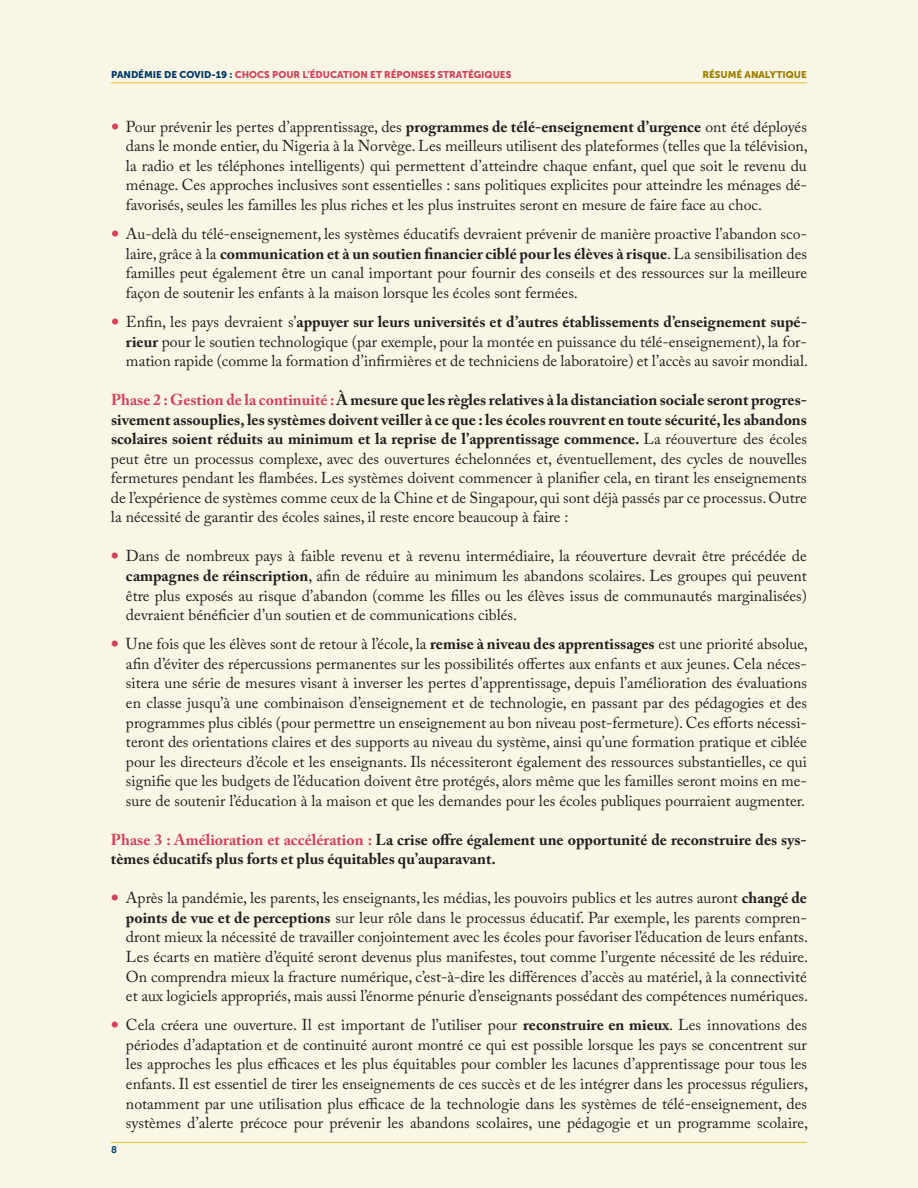
<style>
.page{position:relative;width:918px;height:1188px;background:#faf6e5}
.page>*{position:absolute;margin:0;border:0;box-sizing:border-box;transform-origin:0 0}
.t1{font:15.75px/19.5px "Adobe Caslon Pro";color:#231f20;text-align:justify}
.t2{font:700 15.75px/19.5px "Adobe Caslon Pro";color:#231f20}
.t3{font:9.75px "Museo Sans 900";color:#d24158}
.t4{font:9.75px "Museo Sans 900";color:#9d7e00}
.t5{font:9.75px "Museo Sans 700";color:#003967}
.s1{color:#003967}
.s2{font-family:"Museo Sans 700";color:#d24158}
.s3{font-weight:700}
.s4{font-weight:700;color:#d24158}
.s5{color:#d24158}
</style>
<div class="page">
<hr style="left:111px;top:1142px;width:696px;height:1px;background:#e1c622">
<hr style="left:111px;top:82px;width:696px;height:1px;background:#e1c622">
<p class="t3" style="left:111px;top:69px;width:402px"><span class="s1">PANDÉMIE DE COVID-19 :</span> CHOCS POUR L’ÉDUCATION ET RÉPONSES STRATÉGIQUES</p>
<p class="t4" style="left:702px;top:69px;width:106px">RÉSUMÉ ANALYTIQUE</p>
<p class="t1" style="left:126px;top:116px;width:684px;text-indent:-15px"><span class="s2">∞</span> Pour prévenir les pertes d’apprentissage, des <span class="s3">programmes de télé-enseignement d’urgence</span> ont été déployés dans le monde entier, du Nigeria à la Norvège. Les meilleurs utilisent des plateformes (telles que la télévision, la radio et les téléphones intelligents) qui permettent d’atteindre chaque enfant, quel que soit le revenu du ménage. Ces approches inclusives sont essentielles : sans politiques explicites pour atteindre les ménages dé&shy;favorisés, seules les familles les plus riches et les plus instruites seront en mesure de faire face au choc.</p>
<p class="t1" style="left:126px;top:224px;width:683px;text-indent:-15px"><span class="s2">∞</span> Au-delà du télé-enseignement, les systèmes éducatifs devraient prévenir de manière proactive l’abandon sco&shy;laire, grâce à la <span class="s3">communication et à un soutien financier ciblé pour les élèves à risque</span>. La sensibilisation des familles peut également être un canal important pour fournir des conseils et des ressources sur la meilleure façon de soutenir les enfants à la maison lorsque les écoles sont fermées.</p>
<p class="t1" style="left:126px;top:312px;width:684px;text-indent:-15px"><span class="s2">∞</span> Enfin, les pays devraient s’<span class="s3">appuyer sur leurs universités et d’autres établissements d’enseignement supé&shy;rieur</span> pour le soutien technologique (par exemple, pour la montée en puissance du télé-enseignement), la for&shy;mation rapide (comme la formation d’infirmières et de techniciens de laboratoire) et l’accès au savoir mondial.</p>
<p class="t1" style="left:111px;top:390px;width:698px"><span class="s4">Phase 2 : Gestion de la continuité :</span> <span class="s3">À mesure que les règles relatives à la distanciation sociale seront progres&shy;sivement assouplies, les systèmes doivent veiller à ce que : les écoles rouvrent en toute sécurité, les abandons scolaires soient réduits au minimum et la reprise de l’apprentissage commence.</span> La réouverture des écoles peut être un processus complexe, avec des ouvertures échelonnées et, éventuellement, des cycles de nouvelles fermetures pendant les flambées. Les systèmes doivent commencer à planifier cela, en tirant les enseignements de l’expérience de systèmes comme ceux de la Chine et de Singapour, qui sont déjà passés par ce processus. Outre la nécessité de garantir des écoles saines, il reste encore beaucoup à faire :</p>
<p class="t1" style="left:126px;top:546px;width:683px;text-indent:-15px"><span class="s2">∞</span> Dans de nombreux pays à faible revenu et à revenu intermédiaire, la réouverture devrait être précédée de <span class="s3">campagnes de réinscription</span>, afin de réduire au minimum les abandons scolaires. Les groupes qui peuvent être plus exposés au risque d’abandon (comme les filles ou les élèves issus de communautés marginalisées) devraient bénéficier d’un soutien et de communications ciblés.</p>
<p class="t1" style="left:126px;top:634px;width:684px;text-indent:-15px"><span class="s2">∞</span> Une fois que les élèves sont de retour à l’école, la <span class="s3">remise à niveau des apprentissages</span> est une priorité absolue, afin d’éviter des répercussions permanentes sur les possibilités offertes aux enfants et aux jeunes. Cela néces&shy;sitera une série de mesures visant à inverser les pertes d’apprentissage, depuis l’amélioration des évaluations en classe jusqu’à une combinaison d’enseignement et de technologie, en passant par des pédagogies et des programmes plus ciblés (pour permettre un enseignement au bon niveau post-fermeture). Ces efforts nécessi&shy;teront des orientations claires et des supports au niveau du système, ainsi qu’une formation pratique et ciblée pour les directeurs d’école et les enseignants. Ils nécessiteront également des ressources substantielles, ce qui signifie que les budgets de l’éducation doivent être protégés, alors même que les familles seront moins en me&shy;sure de soutenir l’éducation à la maison et que les demandes pour les écoles publiques pourraient augmenter.</p>
<p class="t2" style="left:111px;top:830px;width:697px"><span class="s5">Phase 3 : Amélioration et accélération :</span> La crise offre également une opportunité de reconstruire des sys&shy;tèmes éducatifs plus forts et plus équitables qu’auparavant.</p>
<p class="t1" style="left:126px;top:888px;width:684px;text-indent:-15px"><span class="s2">∞</span> Après la pandémie, les parents, les enseignants, les médias, les pouvoirs publics et les autres auront <span class="s3">changé de points de vue et de perceptions</span> sur leur rôle dans le processus éducatif. Par exemple, les parents compren&shy;dront mieux la nécessité de travailler conjointement avec les écoles pour favoriser l’éducation de leurs enfants.<br>Les écarts en matière d’équité seront devenus plus manifestes, tout comme l’urgente nécessité de les réduire.<br>On comprendra mieux la fracture numérique, c’est-à-dire les différences d’accès au matériel, à la connectivité et aux logiciels appropriés, mais aussi l’énorme pénurie d’enseignants possédant des compétences numériques.</p>
<p class="t1" style="left:126px;top:1015px;width:684px;text-indent:-15px"><span class="s2">∞</span> Cela créera une ouverture. Il est important de l’utiliser pour <span class="s3">reconstruire en mieux</span>. Les innovations des périodes d’adaptation et de continuité auront montré ce qui est possible lorsque les pays se concentrent sur les approches les plus efficaces et les plus équitables pour combler les lacunes d’apprentissage pour tous les enfants. Il est essentiel de tirer les enseignements de ces succès et de les intégrer dans les processus réguliers, notamment par une utilisation plus efficace de la technologie dans les systèmes de télé-enseignement, des systèmes d’alerte précoce pour prévenir les abandons scolaires, une pédagogie et un programme scolaire,</p>
<p class="t5" style="left:111px;top:1145px;width:7px">8</p>
</div>
